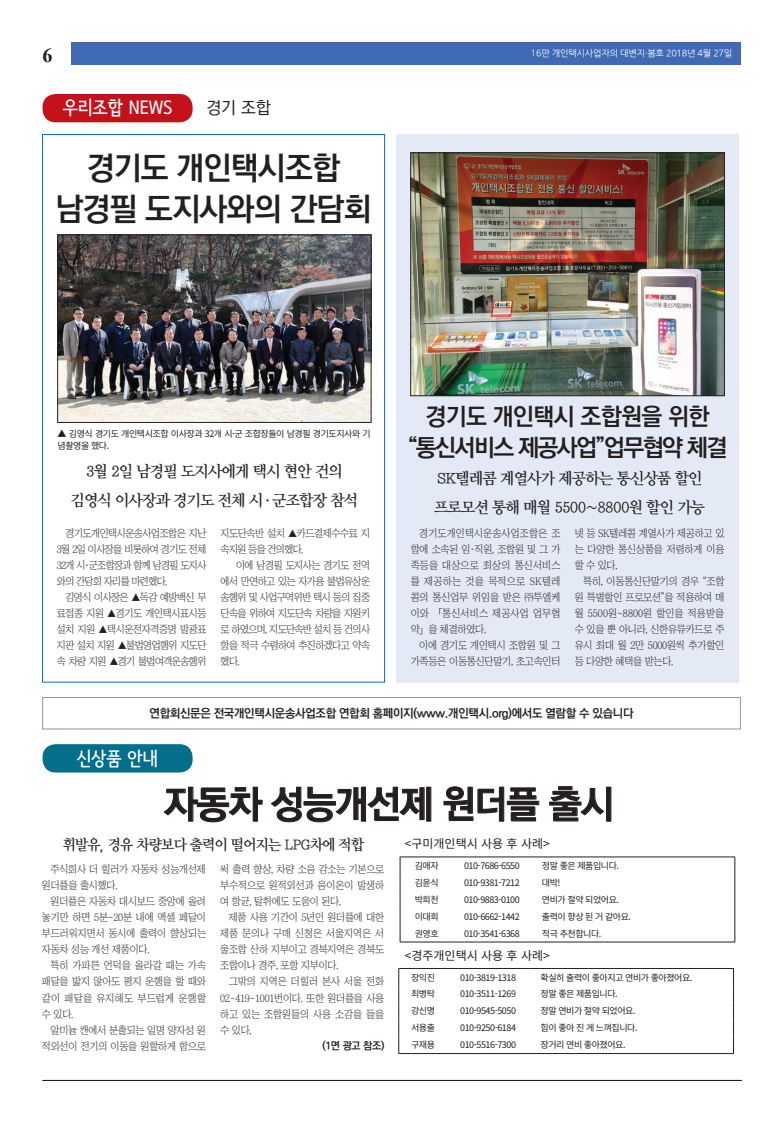
<style>
.page{position:relative;width:783px;height:1123px;background:#fff}
.page>*{position:absolute;margin:0;border:0;box-sizing:border-box;transform-origin:0 0}
.t1{font:700 38px "Ko Pub Dotum";letter-spacing:-.025em;color:#231f20}
.t2{font:700 32px/41px "Ko Pub Dotum";letter-spacing:-.025em;color:#231f20;text-align:center}
.t3{font:700 24px/31px "Ko Pub Dotum";letter-spacing:-.065em;color:#231f20;text-align:center}
.t4{font:700 20px "Times New Roman";color:#231f20}
.t5{font:18.9px "Se N CB";color:#fff}
.t6{font:500 17px "Ko Pub Dotum";color:#231f20}
.t7{font:16px/29px "KBI Zmjo B";letter-spacing:-.05em;color:#231f20;text-align:center}
.t8{font:15px "KBI Zmjo B";letter-spacing:-.05em;color:#231f20}
.t9{font:700 12px "Ko Pub Dotum";letter-spacing:-.025em;color:#231f20}
.t10{font:12px "Noto Sans CJ Kkr";color:#231f20}
.t11{font:10.5px/16px "Chosunilbo NM";letter-spacing:-.025em;color:#231f20;text-align:justify;scale:.95 1}
.t12{font:10.5px/16px "Chosunilbo NM";letter-spacing:-.045em;color:#231f20;scale:.95 1}
.t13{font:700 10.5px "Ko Pub Dotum";color:#231f20}
.t14{font:9px/12px "Noto Sans CJ Kkr";letter-spacing:-.05em;color:#231f20}
.t15{font:9px "Nanum Gothic";letter-spacing:-.025em;color:#fff}
</style>
<div class="page">
<div style="left:71px;top:43px;width:669px;height:22px;background:#406ab4"></div>
<hr style="left:43px;top:1080px;width:698px;height:1px;background:#231f20">
<div style="left:43px;top:94px;width:149px;height:28px;background:#c4121a;border-radius:13px"></div>
<div style="left:43px;top:744px;width:149px;height:28px;background:#056e8a;border-radius:13px"></div>
<div style="left:396px;top:134px;width:342px;height:549px;background:#e4eaf5"></div>
<img style="left:59px;top:237px;width:310px;height:183px">
<div style="left:57px;top:235px;width:314px;height:187px;border:1px solid #231f20"></div>
<svg style="left:164px;top:787px;width:98px;height:35px"></svg>
<svg style="left:271px;top:787px;width:160px;height:35px"></svg>
<svg style="left:444px;top:786px;width:94px;height:35px"></svg>
<svg style="left:549px;top:786px;width:61px;height:35px"></svg>
<hr style="left:398px;top:968px;width:49px;height:1px;background:#231f20">
<hr style="left:447px;top:968px;width:82px;height:1px;background:#231f20">
<hr style="left:529px;top:968px;width:204px;height:1px;background:#231f20">
<svg style="left:398px;top:968px;width:1px;height:85px"></svg>
<svg style="left:733px;top:968px;width:1px;height:85px"></svg>
<hr style="left:398px;top:1053px;width:49px;height:1px;background:#231f20">
<hr style="left:447px;top:1053px;width:82px;height:1px;background:#231f20">
<hr style="left:529px;top:1053px;width:204px;height:1px;background:#231f20">
<hr style="left:400px;top:856px;width:48px;height:1px;background:#231f20">
<hr style="left:448px;top:856px;width:82px;height:1px;background:#231f20">
<hr style="left:530px;top:856px;width:205px;height:1px;background:#231f20">
<svg style="left:400px;top:857px;width:1px;height:84px"></svg>
<svg style="left:734px;top:857px;width:1px;height:84px"></svg>
<hr style="left:400px;top:941px;width:48px;height:1px;background:#231f20">
<hr style="left:448px;top:941px;width:82px;height:1px;background:#231f20">
<hr style="left:530px;top:941px;width:205px;height:1px;background:#231f20">
<img style="left:412px;top:154px;width:310px;height:240px">
<div style="left:410px;top:152px;width:314px;height:244px;border:1px solid #231f20"></div>
<div style="left:42px;top:697px;width:698px;height:32px;border:1px solid #939598"></div>
<h3 class="t4" style="left:43px;top:41px;width:11px">6</h3>
<p class="t15" style="left:531px;top:49px;width:203px">16만 개인택시사업자의 대변지·봄호 2018년 4월 27일</p>
<h3 class="t5" style="left:63px;top:99px;width:111px">우리조합 NEWS</h3>
<h3 class="t6" style="left:206px;top:99px;width:66px">경기 조합</h3>
<h2 class="t2" style="left:55px;top:149px;width:317px">경기도 개인택시조합 남경필 도지사와의 간담회</h2>
<p class="t14" style="left:58px;top:428px;width:314px">▲ 김영식 경기도 개인택시조합 이사장과 32개 시·군 조합장들이 남경필 경기도지사와 기 념촬영을 했다.</p>
<h3 class="t3" style="left:407px;top:402px;width:321px">경기도 개인택시 조합원을 위한 “통신서비스 제공사업”업무협약 체결</h3>
<h3 class="t7" style="left:70px;top:455px;width:289px">3월 2일 남경필 도지사에게 택시 현안 건의 김영식 이사장과 경기도 전체 시·군조합장 참석</h3>
<h3 class="t7" style="left:434px;top:462px;width:272px;text-align:left">SK텔레콤 계열사가 제공하는 통신상품 할인 프로모션 통해 매월 5500~8800원 할인 가능</h3>
<p class="t11" style="left:57px;top:525px;width:159px;text-indent:9px">경기도개인택시운송사업조합은 지난 3월 2일 이사장을 비롯하여 경기도 전체 32개 시·군조합장과 함께 남경필 도지사 와의 간담회 자리를 마련했다.</p>
<p class="t11" style="left:57px;top:589px;width:159px;text-indent:9px">김영식 이사장은 ▲독감 예방백신 무 료접종 지원 ▲경기도 개인택시표시등 설치 지원 ▲택시운전자격증명 발광표 지판 설치 지원 ▲불법영업행위 지도단 속 차량 지원 ▲경기 불법여객운송행위</p>
<p class="t12" style="left:220px;top:525px;width:159px">지도단속반 설치 ▲카드결제수수료 지 속지원 등을 건의했다.</p>
<p class="t11" style="left:220px;top:557px;width:159px;text-indent:15px">이에 남경필 도지사는 경기도 전역 에서 만연하고 있는 자가용 불법유상운 송행위 및 사업구역위반 택시 등의 집중 단속을 위하여 지도단속 차량을 지원키 로 하였으며, 지도단속반 설치 등 건의사 항을 적극 수렴하여 추진하겠다고 약속 했다.</p>
<p class="t11" style="left:410px;top:525px;width:159px;text-indent:9px">경기도개인택시운송사업조합은 조 합에 소속된 임·직원, 조합원 및 그 가 족등을 대상으로 최상의 통신서비스 를 제공하는 것을 목적으로 SK텔레 콤의 통신업무 위임을 받은 ㈜투엘케 이와 「통신서비스 제공사업 업무협 약」을 체결하였다.</p>
<p class="t11" style="left:410px;top:637px;width:159px;text-align:right">이에 경기도 개인택시 조합원 및 그 가족등은 이동통신단말기, 초고속인터</p>
<p class="t11" style="left:574px;top:525px;width:159px">넷 등 SK텔레콤 계열사가 제공하고 있 는 다양한 통신상품을 저렴하게 이용 할 수 있다.</p>
<p class="t11" style="left:574px;top:573px;width:159px;text-indent:9px">특히, 이동통신단말기의 경우 “조합 원 특별할인 프로모션”을 적용하여 매 월 5500원~8800원 할인을 적용받을 수 있을 뿐 아니라, 신한유류카드로 주 유시 최대 월 2만 5000원씩 추가할인 등 다양한 혜택을 받는다.</p>
<p class="t9" style="left:149px;top:707px;width:485px">연합회신문은 전국개인택시운송사업조합 연합회 홈페이지(www.개인택시.org)에서도 열람할 수 있습니다</p>
<h3 class="t5" style="left:77px;top:748px;width:83px">신상품 안내</h3>
<h1 class="t1" style="left:164px;top:785px;width:451px">자동차 성능개선제 원더플 출시</h1>
<h3 class="t8" style="left:63px;top:834px;width:303px">휘발유, 경유 차량보다 출력이 떨어지는 LPG차에 적합</h3>
<p class="t10" style="left:405px;top:837px;width:146px">&lt;구미개인택시 사용 후 사례&gt;</p>
<p class="t11" style="left:42px;top:861px;width:174px;text-indent:9px">주식회사 더 힐러가 자동차 성능개선제 원더플을 출시했다.</p>
<p class="t11" style="left:42px;top:893px;width:174px;text-indent:9px">원더플은 자동차 대시보드 중앙에 올려 놓기만 하면 5분~20분 내에 액셀 페달이 부드러워지면서 동시에 출력이 향상되는 자동차 성능 개선 제품이다.</p>
<p class="t11" style="left:42px;top:957px;width:174px;text-indent:9px">특히 가파른 언덕을 올라갈 때는 가속 패달을 밟지 않아도 평지 운행을 할 때와 같이 패달을 유지해도 부드럽게 운행할 수 있다.</p>
<p class="t11" style="left:42px;top:1021px;width:174px;text-align:right">알미늄 캔에서 분출되는 일명 양자성 원 적외선이 전기의 이동을 원할하게 함으로</p>
<p class="t11" style="left:220px;top:861px;width:174px">써 출력 향상, 차량 소음 감소는 기본으로 부수적으로 원적외선과 음이온이 발생하 여 항균, 탈취에도 도움이 된다.</p>
<p class="t11" style="left:220px;top:909px;width:174px;text-indent:9px">제품 사용 기간이 5년인 원더플에 대한 제품 문의나 구매 신청은 서울지역은 서 울조합 산하 지부이고 경북지역은 경북도 조합이나 경주, 포항 지부이다.</p>
<p class="t11" style="left:220px;top:973px;width:174px;text-indent:9px">그밖의 지역은 더힐러 본사 서울 전화 02-419-1001번이다. 또한 원더플을 사용 하고 있는 조합원들의 사용 소감을 들을 수 있다,</p>
<p class="t13" style="left:322px;top:1040px;width:63px">(1면 광고 참조)</p>
<p class="t14" style="left:414px;top:859px;width:25px">김애자</p>
<p class="t14" style="left:464px;top:859px;width:57px">010-7686-6550</p>
<p class="t14" style="left:541px;top:859px;width:79px">정말 좋은 제품입니다.</p>
<p class="t14" style="left:414px;top:876px;width:25px">김윤식</p>
<p class="t14" style="left:464px;top:876px;width:57px">010-9381-7212</p>
<p class="t14" style="left:541px;top:876px;width:20px">대박!</p>
<p class="t14" style="left:414px;top:893px;width:25px">박희천</p>
<p class="t14" style="left:464px;top:893px;width:57px">010-9883-0100</p>
<p class="t14" style="left:541px;top:893px;width:79px">연비가 절약 되었어요.</p>
<p class="t14" style="left:414px;top:910px;width:25px">이대희</p>
<p class="t14" style="left:464px;top:910px;width:57px">010-6662-1442</p>
<p class="t14" style="left:541px;top:910px;width:91px">출력이 향상 된 거 같아요.</p>
<p class="t14" style="left:414px;top:927px;width:25px">권영호</p>
<p class="t14" style="left:464px;top:927px;width:57px">010-3541-6368</p>
<p class="t14" style="left:541px;top:927px;width:61px">적극 추천합니다.</p>
<p class="t10" style="left:405px;top:948px;width:146px">&lt;경주개인택시 사용 후 사례&gt;</p>
<p class="t14" style="left:411px;top:971px;width:25px">장익진</p>
<p class="t14" style="left:460px;top:971px;width:57px">010-3819-1318</p>
<p class="t14" style="left:540px;top:971px;width:153px">확실히 출력이 좋아지고 연비가 좋아졌어요.</p>
<p class="t14" style="left:411px;top:988px;width:25px">최병탁</p>
<p class="t14" style="left:460px;top:988px;width:57px">010-3511-1269</p>
<p class="t14" style="left:540px;top:988px;width:79px">정말 좋은 제품입니다.</p>
<p class="t14" style="left:411px;top:1005px;width:25px">강신명</p>
<p class="t14" style="left:460px;top:1005px;width:57px">010-9545-5050</p>
<p class="t14" style="left:540px;top:1005px;width:96px">정말 연비가 절약 되었어요.</p>
<p class="t14" style="left:411px;top:1022px;width:25px">서용출</p>
<p class="t14" style="left:460px;top:1022px;width:57px">010-9250-6184</p>
<p class="t14" style="left:540px;top:1022px;width:98px">힘이 좋아 진 게 느껴집니다.</p>
<p class="t14" style="left:411px;top:1039px;width:25px">구재용</p>
<p class="t14" style="left:460px;top:1039px;width:57px">010-5516-7300</p>
<p class="t14" style="left:540px;top:1039px;width:86px">장거리 연비 좋아졌어요.</p>
</div>
